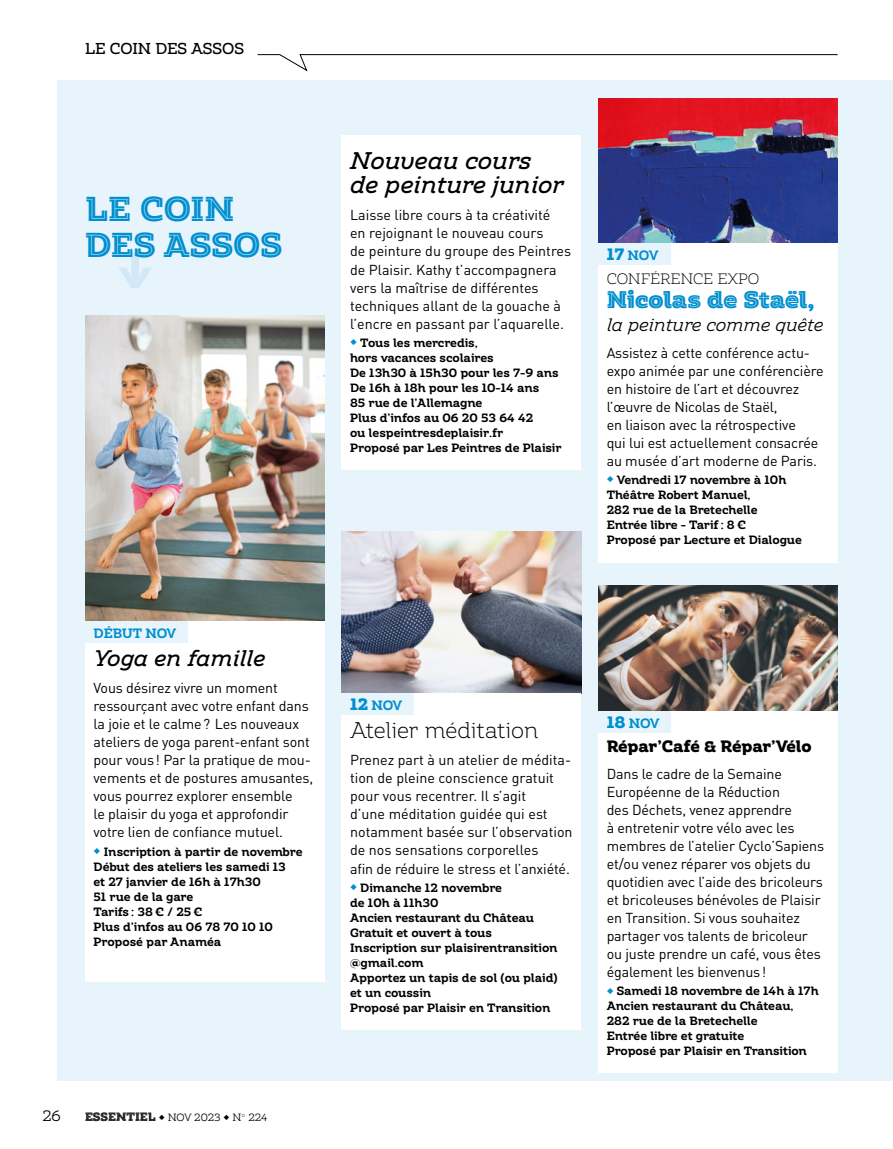
<style>
.page{position:relative;width:893px;height:1149px;background:#fff}
.page>*{position:absolute;margin:0;border:0;box-sizing:border-box;transform-origin:0 0}
.t1{font:800 34.5px/36px "Amazing Slab Inline";color:#008fcf}
.t2{font:italic 500 24px/24.8px "Amazing Slab";color:#000}
.t3{font:900 24px "Amazing Slab Inline";color:#008fcf}
.t4{font:300 22.5px "Amazing Slab";letter-spacing:-.005em;color:#000}
.t5{font:italic 500 22.5px "Amazing Slab";color:#000}
.t6{font:italic 18px "Amazing Slab";letter-spacing:-.01em;color:#000}
.t7{font:800 16.5px "Amazing Slab";letter-spacing:-.01em;color:#000}
.t8{font:500 15.75px "Amazing Slab";color:#000}
.t9{font:300 15px "Amazing Slab";color:#000}
.t10{font:15px "Amazing Slab";color:#000}
.t11{font:14.25px/18px "DIN Pro";letter-spacing:-.01em;color:#000}
.t12{font:700 13.5px "Amazing Slab";letter-spacing:-.02em;color:#008fcf}
.t13{font:700 13.5px "Amazing Slab";color:#008fcf}
.t14{font:700 12px/15px "Amazing Slab";color:#000}
.t15{font:10.5px "Amazing Slab";color:#000}
.s1{color:#008fcf}
.s2{font-family:"Amazing Slab Inline";font-weight:800;font-size:12px}
.s3{font-weight:700}
.s4{font-weight:800;font-size:16.5px}
</style>
<div class="page">
<div style="left:57px;top:81px;width:836px;height:999px;background:#e8f4fc"></div>
<img style="left:342px;top:531px;width:239px;height:162px">
<img style="left:85px;top:315px;width:240px;height:306px">
<img style="left:598px;top:99px;width:240px;height:144px">
<img style="left:598px;top:585px;width:240px;height:126px">
<svg style="left:119px;top:252px;width:33px;height:36px"></svg>
<div style="left:342px;top:135px;width:239px;height:334px;background:#fff"></div>
<div style="left:85px;top:621px;width:240px;height:360px;background:#fff"></div>
<div style="left:342px;top:693px;width:239px;height:336px;background:#fff"></div>
<div style="left:598px;top:243px;width:240px;height:319px;background:#fff"></div>
<div style="left:598px;top:711px;width:240px;height:361px;background:#fff"></div>
<div style="left:85px;top:621px;width:102px;height:21px;background:#e8f4fc"></div>
<div style="left:342px;top:693px;width:72px;height:21px;background:#e8f4fc"></div>
<div style="left:598px;top:243px;width:72px;height:21px;background:#e8f4fc"></div>
<div style="left:598px;top:711px;width:72px;height:21px;background:#e8f4fc"></div>
<svg style="left:257px;top:54px;width:581px;height:18px"></svg>
<p class="t8" style="left:85px;top:37px;width:160px">LE COIN DES ASSOS</p>
<h1 class="t1" style="left:85px;top:187px;width:199px">LE COIN<br>DES ASSOS</h1>
<p class="t13" style="left:94px;top:623px;width:84px">DÉBUT NOV</p>
<h3 class="t5" style="left:94px;top:641px;width:174px">Yoga en famille</h3>
<p class="t11" style="left:94px;top:677px;width:221px">Vous désirez vivre un moment ressourçant avec votre enfant dans la joie et le calme? Les nouveaux ateliers de yoga parent-enfant sont pour vous! Par la pratique de mou&shy;vements et de postures amusantes, vous pourrez explorer ensemble<br>le plaisir du yoga et approfondir votre lien de confiance mutuel.</p>
<p class="t14" style="left:94px;top:842px;width:211px"><span class="s1">◆</span> Inscription à partir de novembre<br>Début des ateliers les samedi 13<br>et 27 janvier de 16h à 17h30<br>51 rue de la gare<br>Tarifs : 38 € / 25 €<br>Plus d’infos au 06 78 70 10 10<br>Proposé par Anaméa</p>
<p class="t10" style="left:42px;top:1104px;width:20px">26</p>
<p class="t15" style="left:85px;top:1109px;width:184px"><span class="s2">ESSENTIEL</span> <span class="s3">◆</span> NOV 2023 <span class="s3">◆</span> N° 224</p>
<h2 class="t2" style="left:350px;top:146px;width:215px">Nouveau cours de peinture junior</h2>
<p class="t11" style="left:350px;top:205px;width:223px">Laisse libre cours à ta créativité<br>en rejoignant le nouveau cours<br>de peinture du groupe des Peintres de Plaisir. Kathy t’accompagnera vers la maîtrise de différentes techniques allant de la gouache à l’encre en passant par l’aquarelle.</p>
<p class="t14" style="left:350px;top:333px;width:213px"><span class="s1">◆</span> Tous les mercredis,<br>hors vacances scolaires<br>De 13h30 à 15h30 pour les 7-9 ans<br>De 16h à 18h pour les 10-14 ans<br>85 rue de l’Allemagne<br>Plus d’infos au 06 20 53 64 42<br>ou lespeintresdeplaisir.fr<br>Proposé par Les Peintres de Plaisir</p>
<p class="t12" style="left:607px;top:245px;width:53px"><span class="s4">17</span> NOV</p>
<p class="t9" style="left:607px;top:267px;width:154px">CONFÉRENCE EXPO</p>
<h2 class="t3" style="left:607px;top:280px;width:209px">Nicolas de Staël,</h2>
<p class="t6" style="left:607px;top:311px;width:218px">la peinture comme quête</p>
<p class="t11" style="left:607px;top:342px;width:219px">Assistez à cette conférence actu&shy;expo animée par une conférencière en histoire de l’art et découvrez l’œuvre de Nicolas de Staël,<br>en liaison avec la rétrospective<br>qui lui est actuellement consacrée au musée d’art moderne de Paris.</p>
<p class="t14" style="left:607px;top:471px;width:197px"><span class="s1">◆</span> Vendredi 17 novembre à 10h<br>Théâtre Robert Manuel,<br>282 rue de la Bretechelle<br>Entrée libre - Tarif : 8 €<br>Proposé par Lecture et Dialogue</p>
<p class="t12" style="left:350px;top:695px;width:54px"><span class="s4">12</span> NOV</p>
<h3 class="t4" style="left:350px;top:714px;width:190px">Atelier méditation</h3>
<p class="t11" style="left:350px;top:749px;width:224px">Prenez part à un atelier de médita&shy;tion de pleine conscience gratuit pour vous recentrer. Il s’agit<br>d’une méditation guidée qui est notamment basée sur l’observation de nos sensations corporelles<br>afin de réduire le stress et l’anxiété.</p>
<p class="t14" style="left:350px;top:878px;width:209px"><span class="s1">◆</span> Dimanche 12 novembre<br>de 10h à 11h30<br>Ancien restaurant du Château<br>Gratuit et ouvert à tous<br>Inscription sur plaisirentransition @gmail.com<br>Apportez un tapis de sol (ou plaid) et un coussin<br>Proposé par Plaisir en Transition</p>
<p class="t12" style="left:607px;top:713px;width:55px"><span class="s4">18</span> NOV</p>
<p class="t7" style="left:607px;top:733px;width:206px">Répar’Café &amp; Répar’Vélo</p>
<p class="t11" style="left:607px;top:763px;width:219px">Dans le cadre de la Semaine<br>Européenne de la Réduction<br>des Déchets, venez apprendre<br>à entretenir votre vélo avec les membres de l’atelier Cyclo’Sapiens et/ou venez réparer vos objets du quotidien avec l’aide des bricoleurs et bricoleuses bénévoles de Plaisir en Transition. Si vous souhaitez partager vos talents de bricoleur ou juste prendre un café, vous êtes également les bienvenus!</p>
<p class="t14" style="left:607px;top:981px;width:214px"><span class="s1">◆</span> Samedi 18 novembre de 14h à 17h<br>Ancien restaurant du Château,<br>282 rue de la Bretechelle<br>Entrée libre et gratuite<br>Proposé par Plaisir en Transition</p>
</div>
